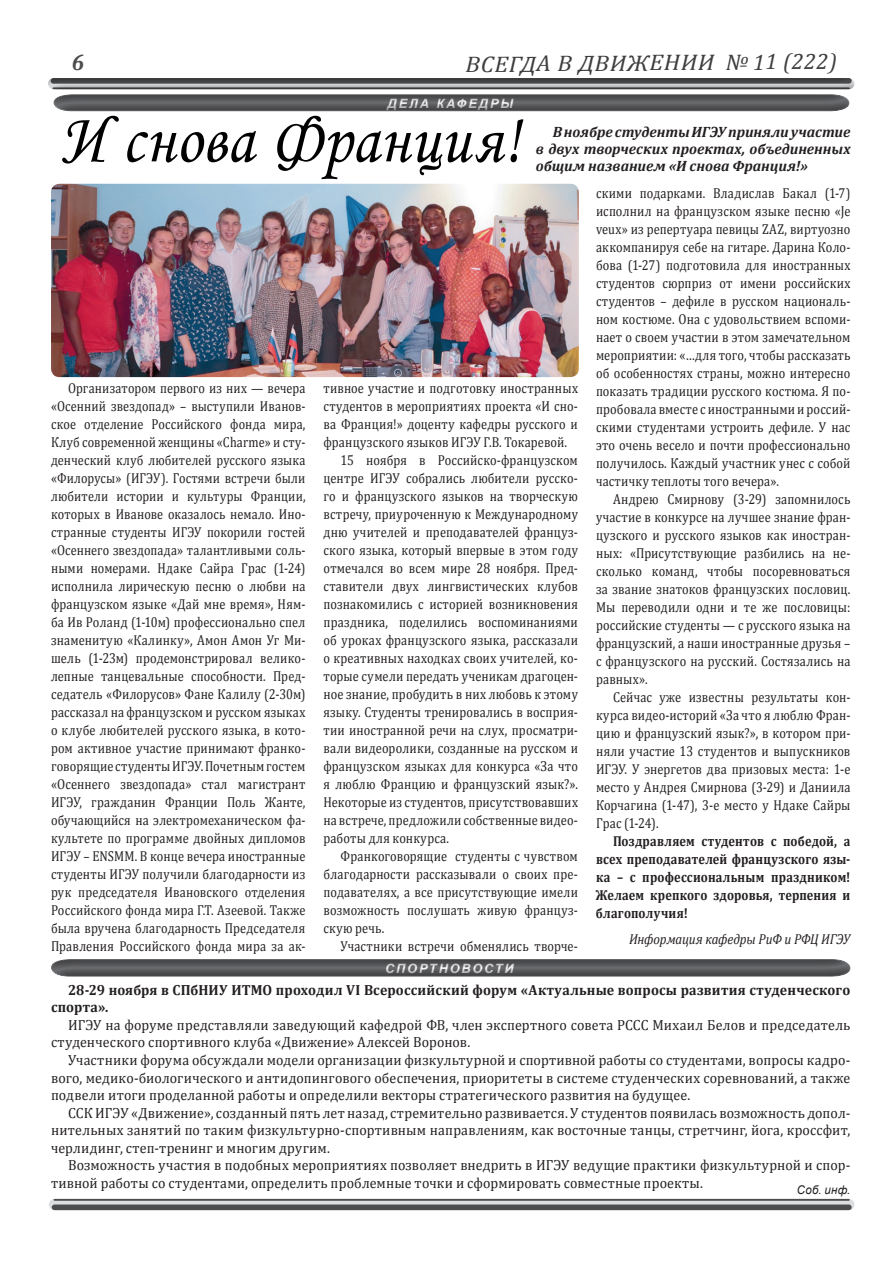
<style>
.page{position:relative;width:893px;height:1263px;background:#fff}
.page>*{position:absolute;margin:0;border:0;box-sizing:border-box;transform-origin:0 0}
.t1{font:71.4px "Monotype Corsiva";letter-spacing:.01em;color:#000;scale:.91 1}
.t2{font:italic 22.5px "Cambria";color:#3e3e3f;scale:1.09 1}
.t3{font:italic 700 15px/17px "Cambria";letter-spacing:-.005em;color:#231f20;text-align:right}
.t4{font:14.7px/17.5px "Cambria";letter-spacing:.01em;color:#231f20;scale:.95 1}
.t5{font:700 14.7px/17.5px "Cambria";letter-spacing:.01em;color:#231f20;scale:.95 1}
.t6{font:14.4px/18px "Cambria";letter-spacing:.015em;color:#231f20;text-align:justify;scale:.86 1}
.t7{font:14.4px/18px "Cambria";letter-spacing:.015em;color:#231f20;text-align:justify;scale:.85 1}
.t8{font:700 14.4px/18px "Cambria";letter-spacing:.015em;color:#231f20;text-align:justify;scale:.86 1}
.t9{font:italic 14.4px "Cambria";letter-spacing:-.01em;color:#231f20;scale:.89 1}
.t10{font:italic 700 12.9px "Arial";letter-spacing:.15em;color:#fff}
.t11{font:italic 12px "Arial";letter-spacing:.025em;color:#231f20;scale:.95 1}
</style>
<div class="page">
<div style="left:54px;top:1199px;width:795px;height:11px;background:#dcdddf"></div>
<hr style="left:54px;top:1199px;width:795px;height:2px;background:#4b4c4d">
<div style="left:54px;top:1204px;width:795px;height:6px;background:#4b4c4d"></div>
<div style="left:53px;top:82px;width:796px;height:31px;background:#231f20;opacity:.5"></div>
<div style="left:50px;top:947px;width:801px;height:31px;background:#231f20;opacity:.5"></div>
<img style="left:51px;top:184px;width:528px;height:193px">
<h2 class="t2" style="left:465px;top:50px;width:342px;rotate:-1deg">ВСЕГДА В ДВИЖЕНИИ № 11 (222)</h2>
<p class="t10" style="left:388px;top:95px;width:127px">ДЕЛА КАФЕДРЫ</p>
<h1 class="t1" style="left:61px;top:96px;width:506px">И снова Франция!</h1>
<p class="t3" style="left:536px;top:122px;width:316px">В ноябре студенты ИГЭУ приняли участие<br>в двух творческих проектах, объединенных</p>
<p class="t3" style="left:536px;top:157px;width:274px">общим названием «И снова Франция!»</p>
<p class="t7" style="left:51px;top:379px;width:301px;text-indent:17px">Организатором первого из них — вечера «Осенний звездопад» – выступили Иванов&shy;ское отделение Российского фонда мира, Клуб современной женщины «Charme» и сту&shy;денческий клуб любителей русского языка «Филорусы» (ИГЭУ). Гостями встречи были любители истории и культуры Франции, которых в Иванове оказалось немало. Ино&shy;странные студенты ИГЭУ покорили гостей «Осеннего звездопада» талантливыми соль&shy;ными номерами. Ндаке Сайра Грас (1-24) исполнила лирическую песню о любви на французском языке «Дай мне время», Ням&shy;ба Ив Роланд (1-10м) профессионально спел знаменитую «Калинку», Амон Амон Уг Ми&shy;шель (1-23м) продемонстрировал велико&shy;лепные танцевальные способности. Пред&shy;седатель «Филорусов» Фане Калилу (2-30м) рассказал на французском и русском языках о клубе любителей русского языка, в кото&shy;ром активное участие принимают франко&shy;говорящие студенты ИГЭУ. Почетным гостем «Осеннего звездопада» стал магистрант ИГЭУ, гражданин Франции Поль Жанте, обучающийся на электромеханическом фа&shy;культете по программе двойных дипломов ИГЭУ – ENSMM. В конце вечера иностранные студенты ИГЭУ получили благодарности из рук председателя Ивановского отделения Российского фонда мира Г.Т. Азеевой. Также была вручена благодарность Председателя Правления Российского фонда мира за ак-</p>
<p class="t6" style="left:323px;top:379px;width:297px">тивное участие и подготовку иностранных</p>
<p class="t6" style="left:323px;top:397px;width:297px">студентов в мероприятиях проекта «И сно-</p>
<p class="t6" style="left:323px;top:415px;width:297px">ва Франция!» доценту кафедры русского и</p>
<p class="t6" style="left:323px;top:433px;width:285px">французского языков ИГЭУ Г.В. Токаревой.</p>
<p class="t6" style="left:340px;top:451px;width:278px">15 ноября в Российско-французском</p>
<p class="t6" style="left:323px;top:469px;width:297px">центре ИГЭУ собрались любители русско-</p>
<p class="t6" style="left:323px;top:487px;width:297px">го и французского языков на творческую</p>
<p class="t6" style="left:323px;top:505px;width:297px">встречу, приуроченную к Международному</p>
<p class="t6" style="left:323px;top:523px;width:297px">дню учителей и преподавателей француз-</p>
<p class="t6" style="left:323px;top:541px;width:297px">ского языка, который впервые в этом году</p>
<p class="t6" style="left:323px;top:559px;width:297px">отмечался во всем мире 28 ноября. Пред-</p>
<p class="t6" style="left:323px;top:577px;width:297px">ставители двух лингвистических клубов</p>
<p class="t6" style="left:323px;top:595px;width:297px">познакомились с историей возникновения</p>
<p class="t6" style="left:323px;top:613px;width:297px">праздника, поделились воспоминаниями</p>
<p class="t6" style="left:323px;top:631px;width:297px">об уроках французского языка, рассказали</p>
<p class="t6" style="left:323px;top:649px;width:297px">о креативных находках своих учителей, ко-</p>
<p class="t6" style="left:323px;top:667px;width:297px">торые сумели передать ученикам драгоцен-</p>
<p class="t6" style="left:323px;top:685px;width:297px">ное знание, пробудить в них любовь к этому</p>
<p class="t6" style="left:323px;top:703px;width:297px">языку. Студенты тренировались в восприя-</p>
<p class="t6" style="left:323px;top:721px;width:297px">тии иностранной речи на слух, просматри-</p>
<p class="t6" style="left:323px;top:739px;width:297px">вали видеоролики, созданные на русском и</p>
<p class="t6" style="left:323px;top:757px;width:297px">французском языках для конкурса «За что</p>
<p class="t6" style="left:323px;top:775px;width:297px">я люблю Францию и французский язык?».</p>
<p class="t6" style="left:323px;top:793px;width:297px">Некоторые из студентов, присутствовавших</p>
<p class="t6" style="left:323px;top:811px;width:297px">на встрече, предложили собственные видео-</p>
<p class="t6" style="left:323px;top:829px;width:148px">работы для конкурса.</p>
<p class="t6" style="left:340px;top:847px;width:278px">Франкоговорящие студенты с чувством</p>
<p class="t6" style="left:323px;top:865px;width:297px">благодарности рассказывали о своих пре-</p>
<p class="t6" style="left:323px;top:883px;width:297px">подавателях, а все присутствующие имели</p>
<p class="t6" style="left:323px;top:901px;width:297px">возможность послушать живую француз-</p>
<p class="t6" style="left:323px;top:919px;width:72px">скую речь.</p>
<p class="t6" style="left:340px;top:937px;width:278px">Участники встречи обменялись творче-</p>
<p class="t6" style="left:596px;top:184px;width:297px">скими подарками. Владислав Бакал (1-7) исполнил на французском языке песню «Je veux» из репертуара певицы ZAZ, виртуозно аккомпанируя себе на гитаре. Дарина Коло&shy;бова (1-27) подготовила для иностранных студентов сюрприз от имени российских студентов – дефиле в русском националь&shy;ном костюме. Она с удовольствием вспоми&shy;нает о своем участии в этом замечательном мероприятии: «…для того, чтобы рассказать об особенностях страны, можно интересно показать традиции русского костюма. Я по&shy;пробовала вместе с иностранными и россий&shy;скими студентами устроить дефиле. У нас это очень весело и почти профессионально получилось. Каждый участник унес с собой частичку теплоты того вечера».</p>
<p class="t6" style="left:596px;top:490px;width:297px;text-indent:17px">Андрею Смирнову (3-29) запомнилось участие в конкурсе на лучшее знание фран&shy;цузского и русского языков как иностран&shy;ных: «Присутствующие разбились на не&shy;сколько команд, чтобы посоревноваться за звание знатоков французских пословиц.<br>Мы переводили одни и те же пословицы: российские студенты — с русского языка на французский, а наши иностранные друзья – с французского на русский. Состязались на равных».</p>
<p class="t6" style="left:596px;top:688px;width:297px;text-indent:17px">Сейчас уже известны результаты кон&shy;курса видео-историй «За что я люблю Фран&shy;цию и французский язык?», в котором при&shy;няли участие 13 студентов и выпускников ИГЭУ. У энергетов два призовых места: 1-е место у Андрея Смирнова (3-29) и Даниила Корчагина (1-47), 3-е место у Ндаке Сайры Грас (1-24).</p>
<p class="t8" style="left:596px;top:832px;width:297px;text-indent:17px">Поздравляем студентов с победой, а всех преподавателей французского язы&shy;ка – с профессиональным праздником!<br>Желаем крепкого здоровья, терпения и благополучия!</p>
<p class="t9" style="left:629px;top:929px;width:250px">Информация кафедры РиФ и РФЦ ИГЭУ</p>
<p class="t10" style="left:385px;top:959px;width:130px">СПОРТНОВОСТИ</p>
<p class="t5" style="left:51px;top:980px;width:843px;text-indent:17px">28-29 ноября в СПбНИУ ИТМО проходил VI Всероссийский форум «Актуальные вопросы развития студенческого спорта».</p>
<p class="t4" style="left:51px;top:1016px;width:843px;text-indent:17px">ИГЭУ на форуме представляли заведующий кафедрой ФВ, член экспертного совета РССС Михаил Белов и председатель студенческого спортивного клуба «Движение» Алексей Воронов.</p>
<p class="t4" style="left:51px;top:1051px;width:843px;text-align:justify;text-indent:17px">Участники форума обсуждали модели организации физкультурной и спортивной работы со студентами, вопросы кадро&shy;вого, медико-биологического и антидопингового обеспечения, приоритеты в системе студенческих соревнований, а также подвели итоги проделанной работы и определили векторы стратегического развития на будущее.</p>
<p class="t4" style="left:51px;top:1104px;width:843px;text-align:justify;text-indent:17px">ССК ИГЭУ «Движение», созданный пять лет назад, стремительно развивается. У студентов появилась возможность допол&shy;нительных занятий по таким физкультурно-спортивным направлениям, как восточные танцы, стретчинг, йога, кроссфит, черлидинг, степ-тренинг и многим другим.</p>
<p class="t4" style="left:51px;top:1156px;width:843px;text-indent:17px">Возможность участия в подобных мероприятиях позволяет внедрить в ИГЭУ ведущие практики физкультурной и спор&shy;тивной работы со студентами, определить проблемные точки и сформировать совместные проекты.</p>
<p class="t11" style="left:797px;top:1182px;width:58px">Соб. инф.</p>
</div>
